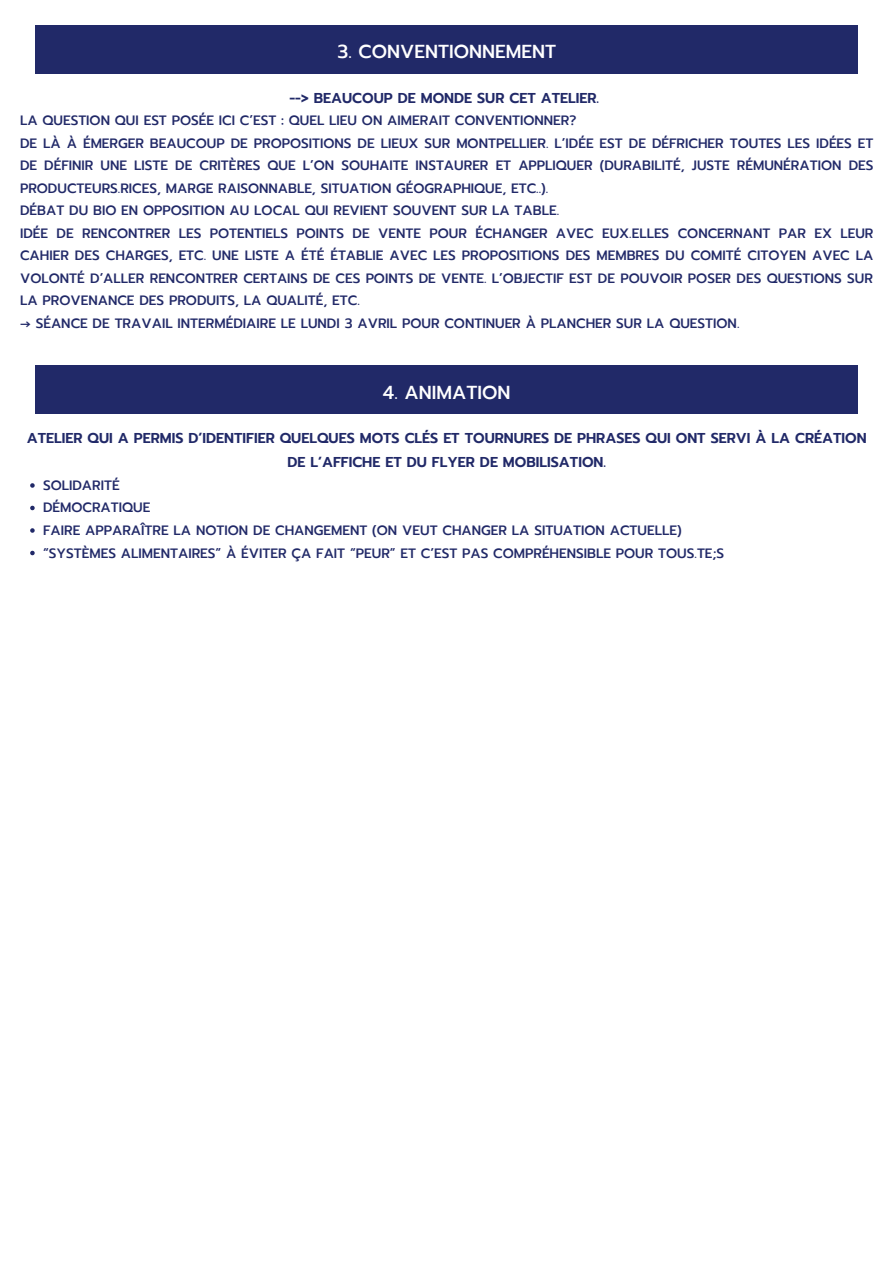
<style>
.page{position:relative;width:893px;height:1263px;background:#fff}
.page>*{position:absolute;margin:0;border:0;box-sizing:border-box;transform-origin:0 0}
.t1{font:500 18.75px "Prompt";color:#fff}
.t2{font:600 14.25px/24.2px "Prompt";color:#212968;text-align:center}
.t3{font:500 13.5px/22.5px "Prompt";color:#212968}
</style>
<div class="page">
<div style="left:35px;top:25px;width:822px;height:48px;background:#212968"></div>
<div style="left:35px;top:366px;width:822px;height:48px;background:#212968"></div>
<svg style="left:30px;top:483px;width:5px;height:5px"></svg>
<svg style="left:30px;top:506px;width:5px;height:4px"></svg>
<svg style="left:30px;top:528px;width:5px;height:5px"></svg>
<svg style="left:30px;top:551px;width:5px;height:4px"></svg>
<h1 class="t1" style="left:337px;top:38px;width:220px">3. CONVENTIONNEMENT</h1>
<p class="t2" style="left:289px;top:86px;width:311px">--&gt; BEAUCOUP DE MONDE SUR CET ATELIER.</p>
<p class="t3" style="left:20px;top:109px;width:855px">LA QUESTION QUI EST POSÉE ICI C’EST : QUEL LIEU ON AIMERAIT CONVENTIONNER?<br>DE LÀ À ÉMERGER BEAUCOUP DE PROPOSITIONS DE LIEUX SUR MONTPELLIER. L’IDÉE EST DE DÉFRICHER TOUTES LES IDÉES ET DE DÉFINIR UNE LISTE DE CRITÈRES QUE L’ON SOUHAITE INSTAURER ET APPLIQUER (DURABILITÉ, JUSTE RÉMUNÉRATION DES PRODUCTEURS.RICES, MARGE RAISONNABLE, SITUATION GÉOGRAPHIQUE, ETC..).<br>DÉBAT DU BIO EN OPPOSITION AU LOCAL QUI REVIENT SOUVENT SUR LA TABLE.<br>IDÉE DE RENCONTRER LES POTENTIELS POINTS DE VENTE POUR ÉCHANGER AVEC EUX.ELLES CONCERNANT PAR EX LEUR CAHIER DES CHARGES, ETC. UNE LISTE A ÉTÉ ÉTABLIE AVEC LES PROPOSITIONS DES MEMBRES DU COMITÉ CITOYEN AVEC LA VOLONTÉ D’ALLER RENCONTRER CERTAINS DE CES POINTS DE VENTE. L’OBJECTIF EST DE POUVOIR POSER DES QUESTIONS SUR LA PROVENANCE DES PRODUITS, LA QUALITÉ, ETC.</p>
<p class="t3" style="left:20px;top:312px;width:721px">→ SÉANCE DE TRAVAIL INTERMÉDIAIRE LE LUNDI 3 AVRIL POUR CONTINUER À PLANCHER SUR LA QUESTION.</p>
<h1 class="t1" style="left:383px;top:378px;width:129px">4. ANIMATION</h1>
<p class="t2" style="left:27px;top:426px;width:841px">ATELIER QUI A PERMIS D’IDENTIFIER QUELQUES MOTS CLÉS ET TOURNURES DE PHRASES QUI ONT SERVI À LA CRÉATION<br>DE L’AFFICHE ET DU FLYER DE MOBILISATION.</p>
<p class="t3" style="left:43px;top:474px;width:682px">SOLIDARITÉ<br>DÉMOCRATIQUE<br>FAIRE APPARAÎTRE LA NOTION DE CHANGEMENT (ON VEUT CHANGER LA SITUATION ACTUELLE) “SYSTÈMES ALIMENTAIRES” À ÉVITER ÇA FAIT “PEUR” ET C’EST PAS COMPRÉHENSIBLE POUR TOUS.TE;S</p>
</div>
